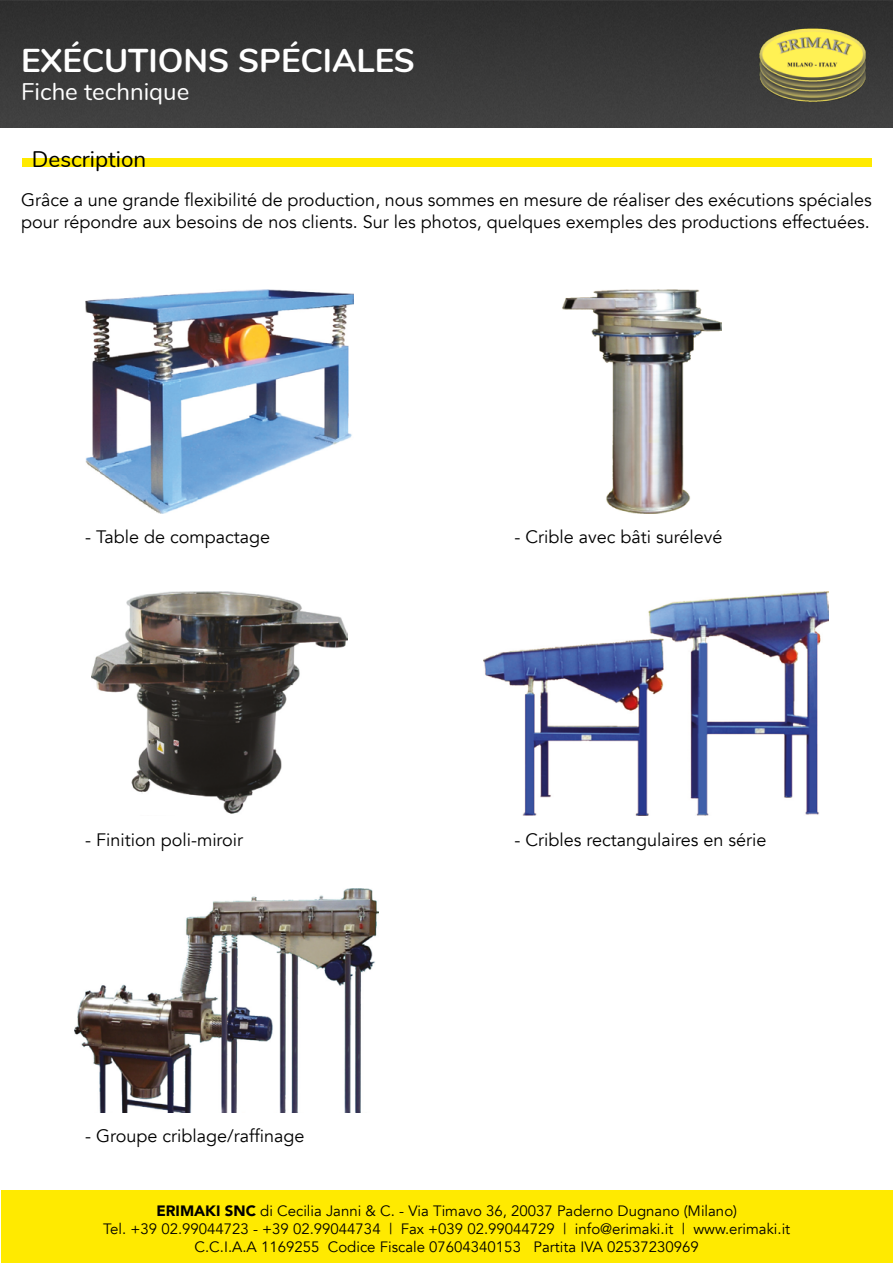
<style>
.page{position:relative;width:893px;height:1263px;background:#fff}
.page>*{position:absolute;margin:0;border:0;box-sizing:border-box;transform-origin:0 0}
.t1{font:700 33px "Nunito";color:#fff}
.t2{font:24px "Nunito";color:#fff}
.t3{font:22.5px "Nunito";color:#000}
.t4{font:18px/21.6px "Avenir";color:#000}
.t5{font:15px/18px "Avenir";color:#000;text-align:center}
.s1{font-weight:900}
</style>
<div class="page">
<img style="left:0;top:0;width:893px;height:128px">
<img style="left:753px;top:23px;width:119px;height:79px">
<div style="left:1px;top:1191px;width:892px;height:72px;background:#ffea00"></div>
<div style="left:22px;top:158px;width:850px;height:8px;background:#ffea00"></div>
<img style="left:85px;top:289px;width:269px;height:225px">
<img style="left:563px;top:289px;width:158px;height:225px">
<img style="left:91px;top:592px;width:257px;height:222px">
<img style="left:483px;top:592px;width:345px;height:224px">
<img style="left:75px;top:889px;width:303px;height:224px">
<h1 class="t1" style="left:21px;top:36px;width:395px">EXÉCUTIONS SPÉCIALES</h1>
<h2 class="t2" style="left:21px;top:74px;width:170px">Fiche technique</h2>
<p class="t3" style="left:32px;top:143px;width:116px">Description</p>
<p class="t4" style="left:21px;top:190px;width:852px">Grâce a une grande flexibilité de production, nous sommes en mesure de réaliser des exécutions spéciales pour répondre aux besoins de nos clients. Sur les photos, quelques exemples des productions effectuées.</p>
<p class="t4" style="left:85px;top:526px;width:187px">- Table de compactage</p>
<p class="t4" style="left:85px;top:829px;width:160px">- Finition poli-miroir</p>
<p class="t4" style="left:85px;top:1125px;width:221px">- Groupe criblage/raffinage</p>
<p class="t4" style="left:514px;top:526px;width:209px">- Crible avec bâti surélevé</p>
<p class="t4" style="left:514px;top:829px;width:253px">- Cribles rectangulaires en série</p>
<p class="t5" style="left:103px;top:1202px;width:688px"><span class="s1">ERIMAKI SNC</span> di Cecilia Janni &amp; C. - Via Timavo 36, 20037 Paderno Dugnano (Milano)<br>Tel. +39 02.99044723 - +39 02.99044734 | Fax +039 02.99044729 | info@erimaki.it | www.erimaki.it<br>C.C.I.A.A 1169255 Codice Fiscale 07604340153 Partita IVA 02537230969</p>
</div>
